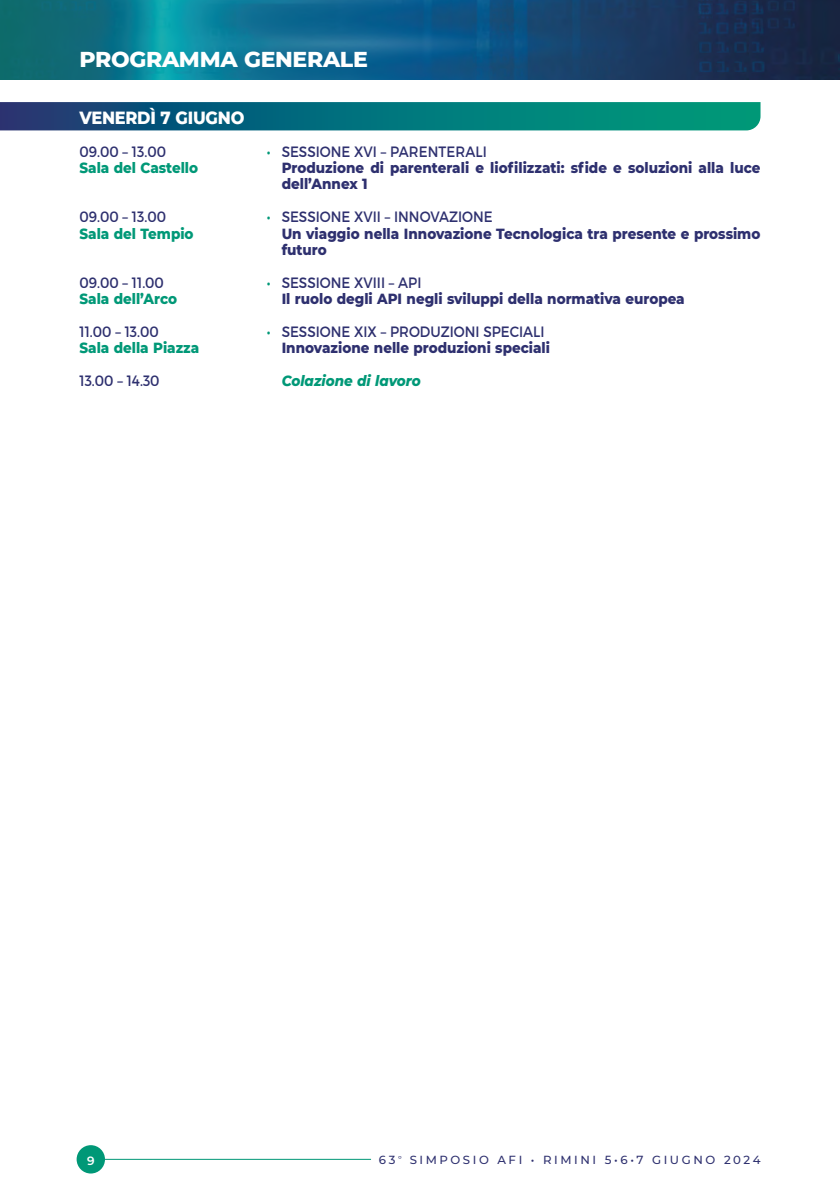
<style>
.page{position:relative;width:840px;height:1191px;background:#fff}
.page>*{position:absolute;margin:0;border:0;box-sizing:border-box;transform-origin:0 0}
.t1{font:800 22px "Montserrat";letter-spacing:-.015em;color:#fff}
.t2{font:800 18px "Montserrat";letter-spacing:-.015em;color:#fff;scale:.9 1}
.t3{font:800 15px/16.4px "Montserrat";color:#2e306f;scale:.9 1}
.t4{font:15px "Montserrat";color:#2e306f;scale:.9 1}
.t5{font:800 15px "Montserrat";color:#009877;scale:.9 1}
.t6{font:italic 800 15px "Montserrat";color:#009877;scale:.9 1}
.t7{font:600 12px "Montserrat";color:#fff}
.t8{font:500 11.8px "Montserrat";letter-spacing:.22em;color:#2e306f}
.s1{color:#009877}
</style>
<div class="page">
<div style="left:77px;top:1145px;width:28px;height:28px;background:#009877;border-radius:50%"></div>
<hr style="left:105px;top:1158px;width:266px;height:1px;background:#009877">
<img style="left:732px;top:0;width:107px;height:79px">
<svg style="left:0;top:0;width:732px;height:79px;background:#115e81"></svg>
<svg style="left:0;top:102px;width:760px;height:28px;background:#066f7a"></svg>
<h1 class="t1" style="left:79px;top:43px;width:290px">PROGRAMMA GENERALE</h1>
<p class="t2" style="left:79px;top:104px;width:185px">VENERDÌ 7 GIUGNO</p>
<p class="t4" style="left:79px;top:142px;width:98px">09.00 – 13.00</p>
<p class="t4" style="left:266px;top:142px;width:246px"><span class="s1">•</span> SESSIONE XVI – PARENTERALI</p>
<p class="t5" style="left:79px;top:157px;width:133px">Sala del Castello</p>
<p class="t3" style="left:281px;top:159px;width:533px">Produzione di parenterali e liofilizzati: sfide e soluzioni alla luce dell’Annex 1</p>
<p class="t4" style="left:79px;top:208px;width:98px">09.00 – 13.00</p>
<p class="t4" style="left:266px;top:208px;width:252px"><span class="s1">•</span> SESSIONE XVII – INNOVAZIONE</p>
<p class="t5" style="left:79px;top:222px;width:128px">Sala del Tempio</p>
<p class="t3" style="left:281px;top:224px;width:533px">Un viaggio nella Innovazione Tecnologica tra presente e prossimo futuro</p>
<p class="t4" style="left:79px;top:273px;width:95px">09.00 – 11.00</p>
<p class="t4" style="left:266px;top:273px;width:173px"><span class="s1">•</span> SESSIONE XVIII – API</p>
<p class="t5" style="left:79px;top:288px;width:110px">Sala dell’Arco</p>
<p class="t3" style="left:281px;top:290px;width:449px">Il ruolo degli API negli sviluppi della normativa europea</p>
<p class="t4" style="left:79px;top:322px;width:90px">11.00 – 13.00</p>
<p class="t4" style="left:266px;top:322px;width:310px"><span class="s1">•</span> SESSIONE XIX – PRODUZIONI SPECIALI</p>
<p class="t5" style="left:79px;top:337px;width:134px">Sala della Piazza</p>
<p class="t3" style="left:281px;top:339px;width:299px">Innovazione nelle produzioni speciali</p>
<p class="t4" style="left:79px;top:372px;width:90px">13.00 – 14.30</p>
<p class="t6" style="left:281px;top:370px;width:156px">Colazione di lavoro</p>
<p class="t7" style="left:87px;top:1151px;width:9px">9</p>
<p class="t8" style="left:378px;top:1151px;width:383px">63<sup>°</sup> SIMPOSIO AFI • RIMINI 5•6•7 GIUGNO 2024</p>
</div>
